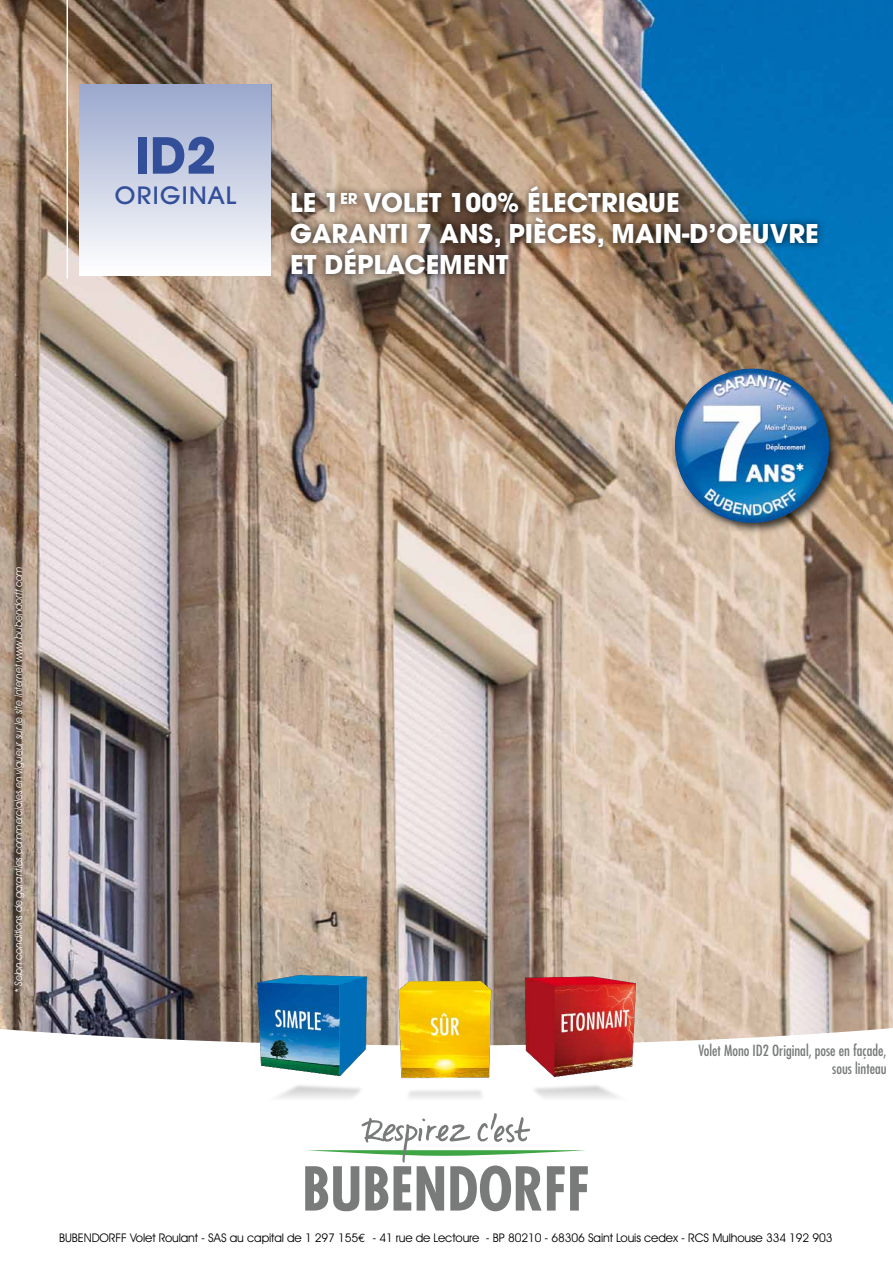
<style>
.page{position:relative;width:893px;height:1263px;background:#fff}
.page>*{position:absolute;margin:0;border:0;box-sizing:border-box;transform-origin:0 0}
.t1{font:700 51.3px "Avant Garde IT Cby BT";color:#344f9a}
.t2{font:700 25.65px/30.8px "Avant Garde";color:#fff}
.t3{font:500 24.6px "Avant Garde IT Cby BT";letter-spacing:.055em;color:#344f9a;scale:1.06 1}
.t4{font:700 20.55px "Futura Std";color:#fff}
.t5{font:condensed 15px/18px "Futura Std";color:#797b7b;text-align:right}
.t6{font:12px "Avant Garde IT Cby BT";letter-spacing:-.01em;color:#000}
.t7{font:italic 10.5px "Avant Garde IT Cby BT";color:#fff;scale:.92 1}
.s1{font-family:"Euro Mono"}
</style>
<div class="page">
<img style="left:0;top:0;width:893px;height:1042px">
<svg style="left:305px;top:1158px;width:283px;height:53px"></svg>
<hr style="left:67px;top:0;width:1px;height:279px;background:#fff">
<img style="left:224px;top:966px;width:444px;height:192px">
<div style="left:671px;top:364px;width:171px;height:170px;background:#000;opacity:.75"></div>
<img style="left:675px;top:369px;width:74px;height:96px">
<div style="left:79px;top:84px;width:193px;height:189px;background:linear-gradient(to bottom,#9ba8cd,#fefefe)"></div>
<div style="left:283px;top:178px;width:542px;height:104px;background:#000;opacity:.75"></div>
<h1 class="t1" style="left:135px;top:124px;width:83px">ID2</h1>
<h3 class="t3" style="left:115px;top:181px;width:116px">ORIGINAL</h3>
<h2 class="t2" style="left:290px;top:187px;width:530px">LE 1<sup>ER</sup> VOLET 100% ÉLECTRIQUE<br>GARANTI 7 ANS, PIÈCES, MAIN-D’OEUVRE<br>ET DÉPLACEMENT</h2>
<p class="t7" style="left:12px;top:993px;width:466px;rotate:-90deg">* Selon conditions de garanties commerciales en vigueur sur le site internet www.bubendorff.com</p>
<h3 class="t4" style="left:795px;top:457px;width:11px">*</h3>
<p class="t5" style="left:698px;top:1041px;width:190px">Volet Mono ID2 Original, pose en façade, sous linteau</p>
<p class="t6" style="left:59px;top:1231px;width:775px">BUBENDORFF Volet Roulant - SAS au capital de 1 297 155<span class="s1">€</span> - 41 rue de Lectoure - BP 80210 - 68306 Saint Louis cedex - RCS Mulhouse 334 192 903</p>
</div>
